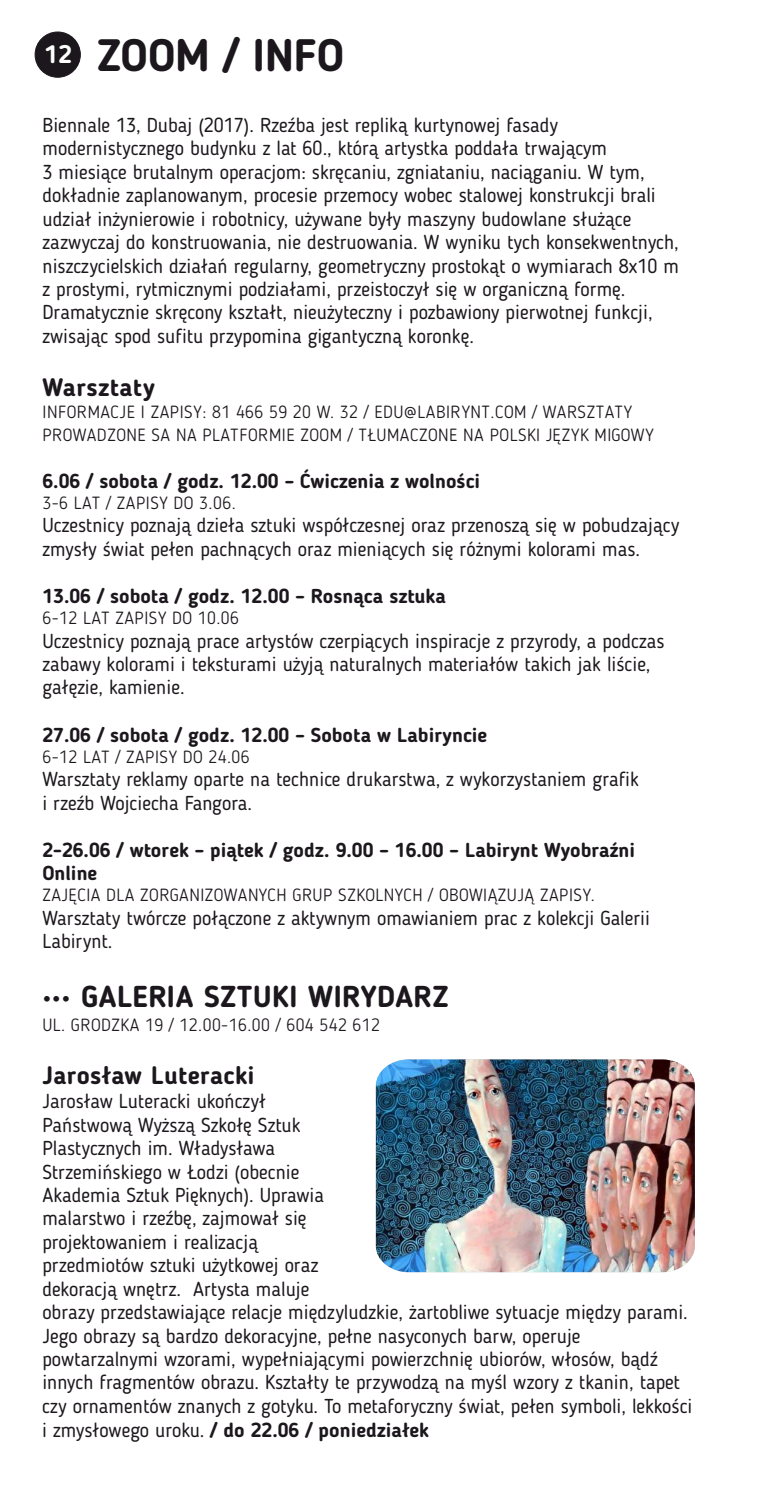
<style>
.page{position:relative;width:780px;height:1489px;background:#fff}
.page>*{position:absolute;margin:0;border:0;box-sizing:border-box;transform-origin:0 0}
.t1{font:700 45px "Blogger Sans";color:#1c171c}
.t2{font:700 30px "Blogger Sans";letter-spacing:.015em;color:#1c171c}
.t3{font:700 25px "Blogger Sans";letter-spacing:.015em;color:#1c171c}
.t4{font:20px/23.5px "Blogger Sans";color:#1c171c}
.t5{font:700 20px/23.5px "Blogger Sans";color:#1c171c}
.t6{font:300 17.5px/22.5px "Blogger Sans";letter-spacing:.03em;color:#1c171c}
.s1{font-weight:700}
</style>
<div class="page">
<div style="left:35px;top:32px;width:46px;height:45px;background:#1c171c;border:1px solid #1c171c;border-radius:50%"></div>
<img style="left:376px;top:1059px;width:318px;height:212px">
<h1 class="t1" style="left:44px;top:37px;width:301px"><sup>12</sup> ZOOM / INFO</h1>
<p class="t4" style="left:42px;top:115px;width:638px">Biennale 13, Dubaj (2017). Rzeźba jest repliką kurtynowej fasady modernistycznego budynku z lat 60., którą artystka poddała trwającym<br>3 miesiące brutalnym operacjom: skręcaniu, zgniataniu, naciąganiu. W tym, dokładnie zaplanowanym, procesie przemocy wobec stalowej konstrukcji brali udział inżynierowie i robotnicy, używane były maszyny budowlane służące zazwyczaj do konstruowania, nie destruowania. W wyniku tych konsekwentnych, niszczycielskich działań regularny, geometryczny prostokąt o wymiarach 8x10 m z prostymi, rytmicznymi podziałami, przeistoczył się w organiczną formę.<br>Dramatycznie skręcony kształt, nieużyteczny i pozbawiony pierwotnej funkcji, zwisając spod sufitu przypomina gigantyczną koronkę.</p>
<p class="t3" style="left:42px;top:377px;width:114px">Warsztaty</p>
<p class="t6" style="left:42px;top:402px;width:612px">INFORMACJE I ZAPISY: 81 466 59 20 W. 32 / EDU@LABIRYNT.COM / WARSZTATY<br>PROWADZONE SA NA PLATFORMIE ZOOM / TŁUMACZONE NA POLSKI JĘZYK MIGOWY</p>
<p class="t5" style="left:42px;top:471px;width:439px">6.06 / sobota / godz. 12.00 – Ćwiczenia z wolności</p>
<p class="t6" style="left:42px;top:493px;width:195px">3-6 LAT / ZAPISY DO 3.06.</p>
<p class="t4" style="left:42px;top:515px;width:638px">Uczestnicy poznają dzieła sztuki współczesnej oraz przenoszą się w pobudzający zmysły świat pełen pachnących oraz mieniących się różnymi kolorami mas.</p>
<p class="t5" style="left:42px;top:586px;width:405px">13.06 / sobota / godz. 12.00 – Rosnąca sztuka</p>
<p class="t6" style="left:42px;top:608px;width:198px">6-12 LAT ZAPISY DO 10.06</p>
<p class="t4" style="left:42px;top:630px;width:623px">Uczestnicy poznają prace artystów czerpiących inspiracje z przyrody, a podczas zabawy kolorami i teksturami użyją naturalnych materiałów takich jak liście, gałęzie, kamienie.</p>
<p class="t5" style="left:42px;top:724px;width:446px">27.06 / sobota / godz. 12.00 – Sobota w Labiryncie</p>
<p class="t6" style="left:42px;top:746px;width:209px">6-12 LAT / ZAPISY DO 24.06</p>
<p class="t4" style="left:42px;top:769px;width:598px">Warsztaty reklamy oparte na technice drukarstwa, z wykorzystaniem grafik i rzeźb Wojciecha Fangora.</p>
<p class="t5" style="left:42px;top:839px;width:594px">2-26.06 / wtorek – piątek / godz. 9.00 – 16.00 – Labirynt Wyobraźni<br>Online</p>
<p class="t6" style="left:42px;top:885px;width:554px">ZAJĘCIA DLA ZORGANIZOWANYCH GRUP SZKOLNYCH / OBOWIĄZUJĄ ZAPISY.</p>
<p class="t4" style="left:42px;top:907px;width:609px">Warsztaty twórcze połączone z aktywnym omawianiem prac z kolekcji Galerii<br>Labirynt.</p>
<h2 class="t2" style="left:42px;top:984px;width:408px">••• GALERIA SZTUKI WIRYDARZ</h2>
<p class="t6" style="left:42px;top:1014px;width:339px">UL. GRODZKA 19 / 12.00-16.00 / 604 542 612</p>
<p class="t3" style="left:42px;top:1064px;width:214px">Jarosław Luteracki</p>
<p class="t4" style="left:42px;top:1091px;width:651px">Jarosław Luteracki ukończył<br>Państwową Wyższą Szkołę Sztuk<br>Plastycznych im. Władysława<br>Strzemińskiego w Łodzi (obecnie<br>Akademia Sztuk Pięknych). Uprawia<br>malarstwo i rzeźbę, zajmował się<br>projektowaniem i realizacją<br>przedmiotów sztuki użytkowej oraz<br>dekoracją wnętrz. Artysta maluje<br>obrazy przedstawiające relacje międzyludzkie, żartobliwe sytuacje między parami.<br>Jego obrazy są bardzo dekoracyjne, pełne nasyconych barw, operuje powtarzalnymi wzorami, wypełniającymi powierzchnię ubiorów, włosów, bądź innych fragmentów obrazu. Kształty te przywodzą na myśl wzory z tkanin, tapet czy ornamentów znanych z gotyku. To metaforyczny świat, pełen symboli, lekkości i zmysłowego uroku. <span class="s1">/ do 22.06 / poniedziałek</span></p>
</div>
